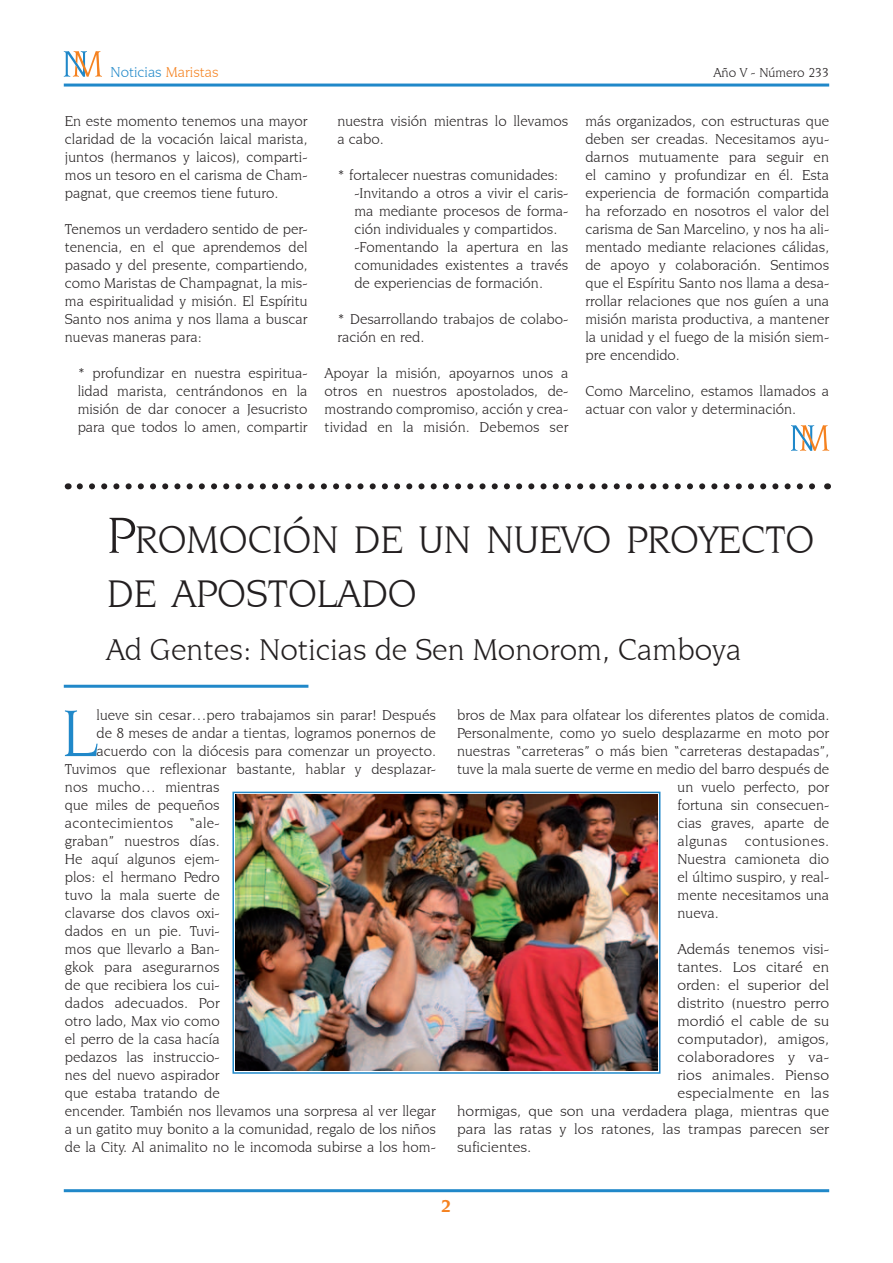
<style>
.page{position:relative;width:893px;height:1263px;background:#fff}
.page>*{position:absolute;margin:0;border:0;box-sizing:border-box;transform-origin:0 0}
.t1{font:70.2px "Novarese IT Cby BT";color:#2088c9}
.t2{font:40.5px/54px "Novarese IT Cby BT";color:#231f20}
.t3{font:31.5px "Novarese IT Cby BT";color:#231f20}
.t4{font:700 18px "Novarese IT Cby BT";color:#f58220}
.t5{font:15px/18px "Novarese IT Cby BT";color:#231f20;text-align:justify}
.t6{font:15px "Novarese IT Cby BT";color:#231f20;scale:1.05 1}
.t7{font:15px "Novarese IT Cby BT";letter-spacing:.02em;color:#231f20}
.t8{font:15px "Novarese IT Cby BT";letter-spacing:.025em;color:#231f20}
.t9{font:15px "Novarese IT Cby BT";color:#2088c9}
.t10{font:13.5px "Novarese IT Cby BT";color:#231f20}
.s1{color:#f58220}
.s2{font-size:54px}
</style>
<div class="page">
<hr style="left:64px;top:84px;width:765px;height:3px;background:#2088c9">
<hr style="left:64px;top:1189px;width:765px;height:3px;background:#2088c9">
<svg style="left:64px;top:51px;width:38px;height:26px"></svg>
<hr style="left:64px;top:685px;width:244px;height:3px;background:#2088c9">
<svg style="left:80px;top:483px;width:735px;height:6px"></svg>
<svg style="left:791px;top:425px;width:38px;height:26px"></svg>
<img style="left:235px;top:795px;width:422px;height:276px">
<div style="left:232px;top:792px;width:428px;height:282px;border:2px solid #2088c9"></div>
<p class="t9" style="left:111px;top:63px;width:110px">Noticias <span class="s1">Maristas</span></p>
<p class="t10" style="left:713px;top:64px;width:117px">Año V - Número 233</p>
<p class="t5" style="left:65px;top:112px;width:244px">En este momento tenemos una mayor claridad de la vocación laical marista, juntos (hermanos y laicos), comparti&shy;mos un tesoro en el carisma de Cham&shy;pagnat, que creemos tiene futuro.</p>
<p class="t5" style="left:65px;top:220px;width:244px">Tenemos un verdadero sentido de per&shy;tenencia, en el que aprendemos del pasado y del presente, compartiendo, como Maristas de Champagnat, la mis&shy;ma espiritualidad y misión. El Espíritu Santo nos anima y nos llama a buscar nuevas maneras para:</p>
<p class="t5" style="left:78px;top:364px;width:231px">* profundizar en nuestra espiritua&shy;lidad marista, centrándonos en la misión de dar conocer a Jesucristo para que todos lo amen, compartir</p>
<p class="t5" style="left:337px;top:112px;width:233px">nuestra visión mientras lo llevamos a cabo.</p>
<p class="t5" style="left:354px;top:166px;width:216px;text-align:left;text-indent:-17px">* fortalecer nuestras comunidades: -Invitando a otros a vivir el caris&shy;ma mediante procesos de forma&shy;ción individuales y compartidos. -Fomentando la apertura en las comunidades existentes a través de experiencias de formación.</p>
<p class="t5" style="left:337px;top:310px;width:233px">* Desarrollando trabajos de colabo&shy;ración en red.</p>
<p class="t5" style="left:325px;top:364px;width:245px">Apoyar la misión, apoyarnos unos a otros en nuestros apostolados, de&shy;mostrando compromiso, acción y crea&shy;tividad en la misión. Debemos ser</p>
<p class="t5" style="left:585px;top:112px;width:245px">más organizados, con estructuras que deben ser creadas. Necesitamos ayu&shy;darnos mutuamente para seguir en el camino y profundizar en él. Esta experiencia de formación compartida ha reforzado en nosotros el valor del carisma de San Marcelino, y nos ha ali&shy;mentado mediante relaciones cálidas, de apoyo y colaboración. Sentimos que el Espíritu Santo nos llama a desa&shy;rrollar relaciones que nos guíen a una misión marista productiva, a mantener la unidad y el fuego de la misión siem&shy;pre encendido.</p>
<p class="t5" style="left:585px;top:382px;width:245px">Como Marcelino, estamos llamados a actuar con valor y determinación.</p>
<h2 class="t2" style="left:107px;top:512px;width:709px"><span class="s2">P</span>ROMOCIÓN DE UN NUEVO PROYECTO<br>DE APOSTOLADO</h2>
<h3 class="t3" style="left:106px;top:631px;width:637px">Ad Gentes: Noticias de Sen Monorom, Camboya</h3>
<h1 class="t1" style="left:62px;top:691px;width:36px">L</h1>
<p class="t5" style="left:97px;top:706px;width:341px">lueve sin cesar…pero trabajamos sin parar! Después</p>
<p class="t5" style="left:97px;top:724px;width:341px">de 8 meses de andar a tientas, logramos ponernos de</p>
<p class="t5" style="left:97px;top:742px;width:341px">acuerdo con la diócesis para comenzar un proyecto.</p>
<p class="t5" style="left:65px;top:760px;width:372px">Tuvimos que reflexionar bastante, hablar y desplazar-</p>
<p class="t5" style="left:65px;top:778px;width:156px">nos mucho… mientras</p>
<p class="t5" style="left:65px;top:796px;width:156px">que miles de pequeños</p>
<p class="t7" style="left:65px;top:814px;width:156px">acontecimientos “ale-</p>
<p class="t5" style="left:65px;top:832px;width:156px">graban” nuestros días.</p>
<p class="t5" style="left:65px;top:850px;width:156px">He aquí algunos ejem-</p>
<p class="t5" style="left:65px;top:868px;width:156px">plos: el hermano Pedro</p>
<p class="t5" style="left:65px;top:886px;width:156px">tuvo la mala suerte de</p>
<p class="t5" style="left:65px;top:904px;width:156px">clavarse dos clavos oxi-</p>
<p class="t5" style="left:65px;top:922px;width:156px">dados en un pie. Tuvi-</p>
<p class="t5" style="left:65px;top:940px;width:156px">mos que llevarlo a Ban-</p>
<p class="t5" style="left:65px;top:958px;width:156px">gkok para asegurarnos</p>
<p class="t5" style="left:65px;top:976px;width:156px">de que recibiera los cui-</p>
<p class="t5" style="left:65px;top:994px;width:156px">dados adecuados. Por</p>
<p class="t5" style="left:65px;top:1012px;width:156px">otro lado, Max vio como</p>
<p class="t5" style="left:65px;top:1030px;width:156px">el perro de la casa hacía</p>
<p class="t5" style="left:65px;top:1048px;width:156px">pedazos las instruccio-</p>
<p class="t5" style="left:65px;top:1066px;width:156px">nes del nuevo aspirador</p>
<p class="t5" style="left:65px;top:1084px;width:156px">que estaba tratando de</p>
<p class="t5" style="left:65px;top:1102px;width:372px">encender. También nos llevamos una sorpresa al ver llegar</p>
<p class="t5" style="left:65px;top:1120px;width:372px">a un gatito muy bonito a la comunidad, regalo de los niños</p>
<p class="t5" style="left:65px;top:1138px;width:372px">de la City. Al animalito no le incomoda subirse a los hom-</p>
<p class="t5" style="left:457px;top:706px;width:374px">bros de Max para olfatear los diferentes platos de comida.</p>
<p class="t5" style="left:457px;top:724px;width:374px">Personalmente, como yo suelo desplazarme en moto por</p>
<p class="t5" style="left:457px;top:742px;width:374px">nuestras “carreteras” o más bien “carreteras destapadas”,</p>
<p class="t5" style="left:457px;top:760px;width:374px">tuve la mala suerte de verme en medio del barro después de</p>
<p class="t5" style="left:677px;top:778px;width:153px">un vuelo perfecto, por</p>
<p class="t5" style="left:677px;top:796px;width:153px">fortuna sin consecuen-</p>
<p class="t5" style="left:677px;top:814px;width:153px">cias graves, aparte de</p>
<p class="t8" style="left:677px;top:832px;width:153px">algunas contusiones.</p>
<p class="t5" style="left:677px;top:850px;width:153px">Nuestra camioneta dio</p>
<p class="t5" style="left:677px;top:868px;width:153px">el último suspiro, y real-</p>
<p class="t5" style="left:677px;top:886px;width:153px">mente necesitamos una</p>
<p class="t5" style="left:677px;top:904px;width:43px">nueva.</p>
<p class="t6" style="left:677px;top:940px;width:146px">Además tenemos visi-</p>
<p class="t6" style="left:677px;top:958px;width:146px">tantes. Los citaré en</p>
<p class="t6" style="left:677px;top:976px;width:146px">orden: el superior del</p>
<p class="t6" style="left:677px;top:994px;width:146px">distrito (nuestro perro</p>
<p class="t6" style="left:677px;top:1012px;width:146px">mordió el cable de su</p>
<p class="t6" style="left:677px;top:1030px;width:146px">computador), amigos,</p>
<p class="t6" style="left:677px;top:1048px;width:146px">colaboradores y va-</p>
<p class="t6" style="left:677px;top:1066px;width:146px">rios animales. Pienso</p>
<p class="t6" style="left:677px;top:1084px;width:146px">especialmente en las</p>
<p class="t6" style="left:457px;top:1102px;width:356px">hormigas, que son una verdadera plaga, mientras que</p>
<p class="t6" style="left:457px;top:1120px;width:356px">para las ratas y los ratones, las trampas parecen ser</p>
<p class="t6" style="left:457px;top:1138px;width:72px">suficientes.</p>
<p class="t4" style="left:441px;top:1195px;width:12px">2</p>
</div>
